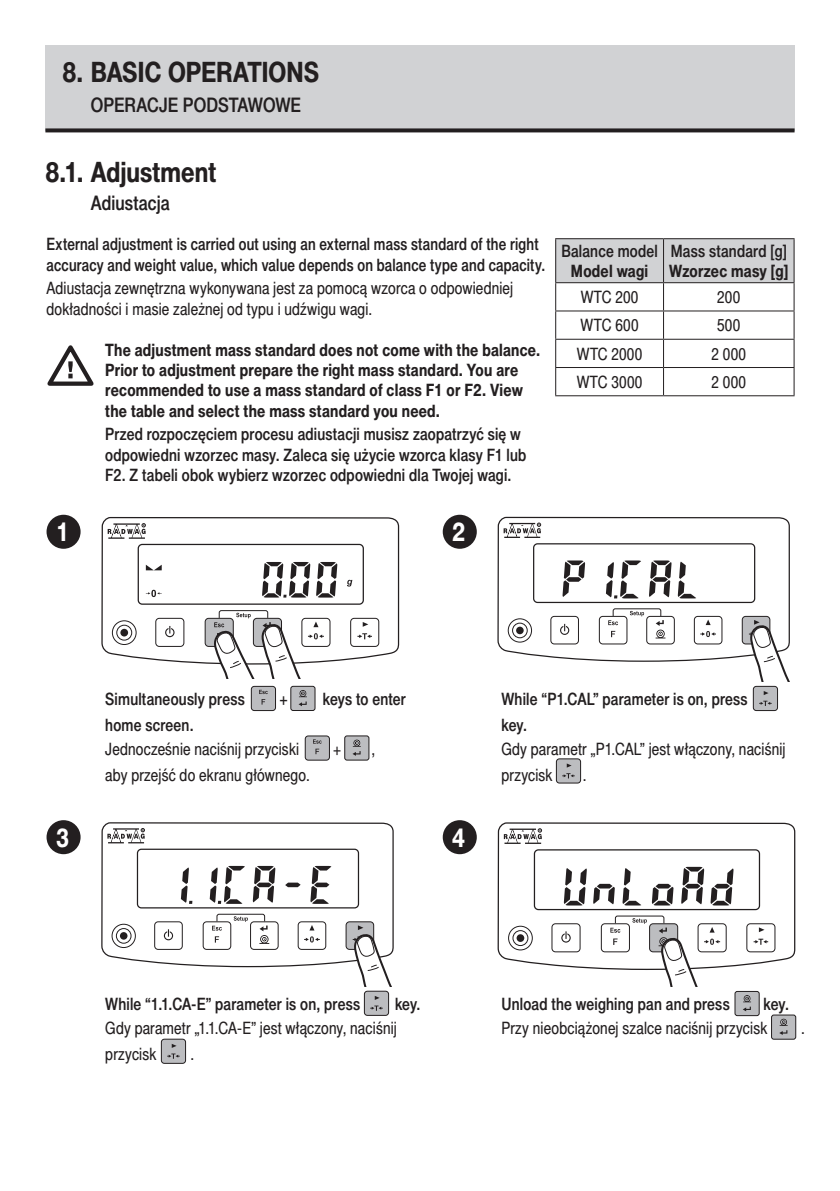
<style>
.page{position:relative;width:840px;height:1191px;background:#fff}
.page>*{position:absolute;margin:0;border:0;box-sizing:border-box;transform-origin:0 0}
.t1{font:700 28px "Switzer Cnd EFN";color:#231f20}
.t2{font:700 26px "Switzer Cnd EFN";color:#fff}
.t3{font:20px "Switzer Cnd EFN Medium";letter-spacing:.005em;color:#231f20}
.t4{font:17px/20.4px "Switzer Cnd EFN Medium";letter-spacing:.01em;color:#231f20}
.t5{font:17px/26px "Switzer Cnd EFN";letter-spacing:.01em;color:#231f20}
.t6{font:700 17px/20.4px "Switzer Cnd EFN";letter-spacing:.015em;color:#231f20}
</style>
<div class="page">
<div style="left:46px;top:515px;width:35px;height:34px;background:#231f20;border-radius:50%"></div>
<div style="left:442px;top:515px;width:34px;height:34px;background:#231f20;border-radius:50%"></div>
<svg style="left:101px;top:516px;width:298px;height:148px"></svg>
<div style="left:112px;top:620px;width:24px;height:25px;border:1px solid #231f20;border-radius:50%"></div>
<div style="left:116px;top:625px;width:16px;height:15px;border:1px solid #231f20;border-radius:50%"></div>
<div style="left:120px;top:629px;width:8px;height:7px;background:#231f20;border-radius:50%"></div>
<div style="left:137px;top:544px;width:227px;height:61px;border:1px solid #231f20;border-radius:4px"></div>
<svg style="left:347px;top:580px;width:5px;height:6px"></svg>
<svg style="left:146px;top:564px;width:16px;height:6px"></svg>
<svg style="left:146px;top:590px;width:16px;height:7px"></svg>
<svg style="left:316px;top:562px;width:21px;height:35px"></svg>
<svg style="left:262px;top:562px;width:48px;height:35px"></svg>
<svg style="left:211px;top:610px;width:113px;height:68px"></svg>
<svg style="left:108px;top:523px;width:37px;height:16px"></svg>
<svg style="left:497px;top:516px;width:293px;height:146px"></svg>
<div style="left:507px;top:618px;width:24px;height:24px;border:1px solid #231f20;border-radius:50%"></div>
<div style="left:512px;top:623px;width:15px;height:15px;border:1px solid #231f20;border-radius:50%"></div>
<div style="left:516px;top:626px;width:7px;height:8px;background:#231f20;border-radius:50%"></div>
<svg style="left:747px;top:620px;width:43px;height:61px"></svg>
<svg style="left:503px;top:523px;width:37px;height:15px"></svg>
<div style="left:556px;top:759px;width:24px;height:24px;background:#bcbdc0;border-radius:3px"></div>
<div style="left:555px;top:758px;width:25px;height:25px;border:1px solid #231f20;border-radius:3px"></div>
<svg style="left:562px;top:773px;width:12px;height:5px"></svg>
<svg style="left:566px;top:763px;width:5px;height:4px"></svg>
<div style="left:344px;top:736px;width:25px;height:24px;background:#bcbdc0;border-radius:2px"></div>
<div style="left:344px;top:735px;width:25px;height:25px;border:1px solid #231f20;border-radius:2px"></div>
<svg style="left:352px;top:739px;width:8px;height:17px"></svg>
<div style="left:305px;top:736px;width:24px;height:24px;background:#bcbdc0;border-radius:3px"></div>
<div style="left:305px;top:735px;width:24px;height:25px;border:1px solid #231f20;border-radius:3px"></div>
<svg style="left:313px;top:739px;width:8px;height:15px"></svg>
<div style="left:753px;top:686px;width:24px;height:24px;background:#bcbdc0;border-radius:3px"></div>
<div style="left:752px;top:686px;width:25px;height:25px;border:1px solid #231f20;border-radius:3px"></div>
<svg style="left:759px;top:691px;width:12px;height:15px"></svg>
<div style="left:291px;top:686px;width:24px;height:24px;background:#bcbdc0;border-radius:2px"></div>
<div style="left:290px;top:686px;width:25px;height:25px;border:1px solid #231f20;border-radius:2px"></div>
<svg style="left:298px;top:690px;width:9px;height:16px"></svg>
<div style="left:251px;top:686px;width:24px;height:24px;background:#bcbdc0;border-radius:3px"></div>
<div style="left:251px;top:686px;width:25px;height:25px;border:1px solid #231f20;border-radius:3px"></div>
<svg style="left:259px;top:690px;width:8px;height:14px"></svg>
<div style="left:46px;top:820px;width:35px;height:34px;background:#231f20;border-radius:50%"></div>
<div style="left:442px;top:820px;width:34px;height:34px;background:#231f20;border-radius:50%"></div>
<svg style="left:101px;top:822px;width:293px;height:146px"></svg>
<div style="left:111px;top:923px;width:25px;height:25px;border:1px solid #231f20;border-radius:50%"></div>
<div style="left:116px;top:928px;width:15px;height:15px;border:1px solid #231f20;border-radius:50%"></div>
<div style="left:120px;top:932px;width:7px;height:7px;background:#231f20;border-radius:50%"></div>
<svg style="left:351px;top:925px;width:43px;height:62px"></svg>
<svg style="left:107px;top:828px;width:38px;height:15px"></svg>
<svg style="left:497px;top:822px;width:298px;height:148px"></svg>
<div style="left:508px;top:925px;width:24px;height:25px;border:1px solid #231f20;border-radius:50%"></div>
<div style="left:512px;top:930px;width:16px;height:15px;border:1px solid #231f20;border-radius:50%"></div>
<div style="left:516px;top:934px;width:8px;height:8px;background:#231f20;border-radius:50%"></div>
<svg style="left:610px;top:915px;width:109px;height:72px"></svg>
<svg style="left:503px;top:828px;width:38px;height:16px"></svg>
<div style="left:161px;top:1039px;width:24px;height:24px;background:#bcbdc0;border-radius:3px"></div>
<div style="left:161px;top:1038px;width:25px;height:25px;border:1px solid #231f20;border-radius:3px"></div>
<svg style="left:167px;top:1044px;width:13px;height:14px"></svg>
<div style="left:771px;top:1015px;width:24px;height:24px;background:#bcbdc0;border-radius:2px"></div>
<div style="left:770px;top:1014px;width:25px;height:25px;border:1px solid #231f20;border-radius:2px"></div>
<svg style="left:779px;top:1018px;width:8px;height:17px"></svg>
<div style="left:364px;top:991px;width:24px;height:24px;background:#bcbdc0;border-radius:3px"></div>
<div style="left:364px;top:990px;width:25px;height:25px;border:1px solid #231f20;border-radius:3px"></div>
<svg style="left:370px;top:996px;width:12px;height:14px"></svg>
<div style="left:734px;top:991px;width:24px;height:24px;background:#bcbdc0;border-radius:2px"></div>
<div style="left:734px;top:991px;width:25px;height:25px;border:1px solid #231f20;border-radius:2px"></div>
<svg style="left:743px;top:995px;width:7px;height:16px"></svg>
<svg style="left:47px;top:345px;width:47px;height:41px"></svg>
<div style="left:45px;top:45px;width:749px;height:85px;background:#d1d2d4"></div>
<svg style="left:45px;top:128px;width:749px;height:4px;background:#363233"></svg>
<svg style="left:555px;top:239px;width:239px;height:156px"></svg>
<hr style="left:555px;top:395px;width:108px;height:1px;background:#231f20">
<hr style="left:663px;top:395px;width:131px;height:1px;background:#231f20">
<hr style="left:662px;top:239px;width:1px;height:43px;background:#231f20">
<hr style="left:555px;top:238px;width:108px;height:1px;background:#231f20">
<hr style="left:555px;top:239px;width:1px;height:43px;background:#231f20">
<hr style="left:663px;top:238px;width:131px;height:1px;background:#231f20">
<hr style="left:793px;top:239px;width:1px;height:43px;background:#231f20">
<hr style="left:555px;top:282px;width:108px;height:1px;background:#231f20">
<hr style="left:663px;top:282px;width:131px;height:1px;background:#231f20">
<h1 class="t1" style="left:62px;top:56px;width:258px">8. BASIC OPERATIONS</h1>
<p class="t3" style="left:91px;top:93px;width:212px">OPERACJE PODSTAWOWE</p>
<h1 class="t1" style="left:45px;top:155px;width:172px">8.1. Adjustment</h1>
<p class="t3" style="left:91px;top:191px;width:80px">Adiustacja</p>
<p class="t4" style="left:46px;top:234px;width:500px">External adjustment is carried out using an external mass standard of the right accuracy and weight value, which value depends on balance type and capacity.</p>
<p class="t5" style="left:46px;top:278px;width:468px;line-height:20.4px">Adiustacja zewnętrzna wykonywana jest za pomocą wzorca o odpowiedniej dokładności i masie zależnej od typu i udźwigu wagi.</p>
<p class="t6" style="left:105px;top:339px;width:436px">The adjustment mass standard does not come with the balance.<br>Prior to adjustment prepare the right mass standard. You are recommended to use a mass standard of class F1 or F2. View the table and select the mass standard you need.</p>
<p class="t4" style="left:105px;top:424px;width:422px">Przed rozpoczęciem procesu adiustacji musisz zaopatrzyć się w odpowiedni wzorzec masy. Zaleca się użycie wzorca klasy F1 lub<br>F2. Z tabeli obok wybierz wzorzec odpowiedni dla Twojej wagi.</p>
<h2 class="t2" style="left:56px;top:516px;width:15px">1</h2>
<h2 class="t2" style="left:452px;top:516px;width:15px">2</h2>
<p class="t4" style="left:561px;top:240px;width:98px">Balance model</p>
<p class="t6" style="left:570px;top:261px;width:79px">Model wagi</p>
<p class="t4" style="left:670px;top:240px;width:117px">Mass standard [g]</p>
<p class="t6" style="left:668px;top:261px;width:121px">Wzorzec masy [g]</p>
<p class="t5" style="left:580px;top:284px;width:59px">WTC 200</p>
<p class="t5" style="left:716px;top:284px;width:25px">200</p>
<p class="t5" style="left:580px;top:312px;width:59px">WTC 600</p>
<p class="t5" style="left:716px;top:312px;width:25px">500</p>
<p class="t5" style="left:576px;top:340px;width:67px">WTC 2000</p>
<p class="t5" style="left:711px;top:340px;width:36px">2 000</p>
<p class="t5" style="left:576px;top:368px;width:67px">WTC 3000</p>
<p class="t5" style="left:711px;top:368px;width:36px">2 000</p>
<p class="t4" style="left:105px;top:688px;width:141px">Simultaneously press</p>
<p class="t4" style="left:279px;top:688px;width:10px">+</p>
<p class="t4" style="left:322px;top:688px;width:84px">keys to enter</p>
<p class="t4" style="left:105px;top:714px;width:90px">home screen.</p>
<p class="t5" style="left:105px;top:735px;width:195px">Jednocześnie naciśnij przyciski</p>
<p class="t5" style="left:333px;top:735px;width:10px">+</p>
<p class="t5" style="left:105px;top:761px;width:206px">aby przejść do ekranu głównego.</p>
<p class="t5" style="left:371px;top:735px;width:5px">,</p>
<h2 class="t2" style="left:56px;top:822px;width:15px">3</h2>
<h2 class="t2" style="left:452px;top:822px;width:15px">4</h2>
<p class="t4" style="left:501px;top:686px;width:247px;line-height:26px">While “P1.CAL” parameter is on, press key.</p>
<p class="t5" style="left:501px;top:735px;width:286px">Gdy parametr „P1.CAL” jest włączony, naciśnij przycisk</p>
<p class="t5" style="left:582px;top:761px;width:5px">.</p>
<p class="t4" style="left:105px;top:994px;width:256px">While “1.1.CA-E” parameter is on, press</p>
<p class="t4" style="left:395px;top:994px;width:27px">key.</p>
<p class="t4" style="left:501px;top:994px;width:230px">Unload the weighing pan and press</p>
<p class="t4" style="left:763px;top:994px;width:27px">key.</p>
<p class="t5" style="left:105px;top:1015px;width:293px">Gdy parametr „1.1.CA-E” jest włączony, naciśnij przycisk</p>
<p class="t5" style="left:190px;top:1041px;width:5px">.</p>
<p class="t5" style="left:501px;top:1015px;width:267px">Przy nieobciążonej szalce naciśnij przycisk</p>
<p class="t5" style="left:800px;top:1015px;width:5px">.</p>
</div>
